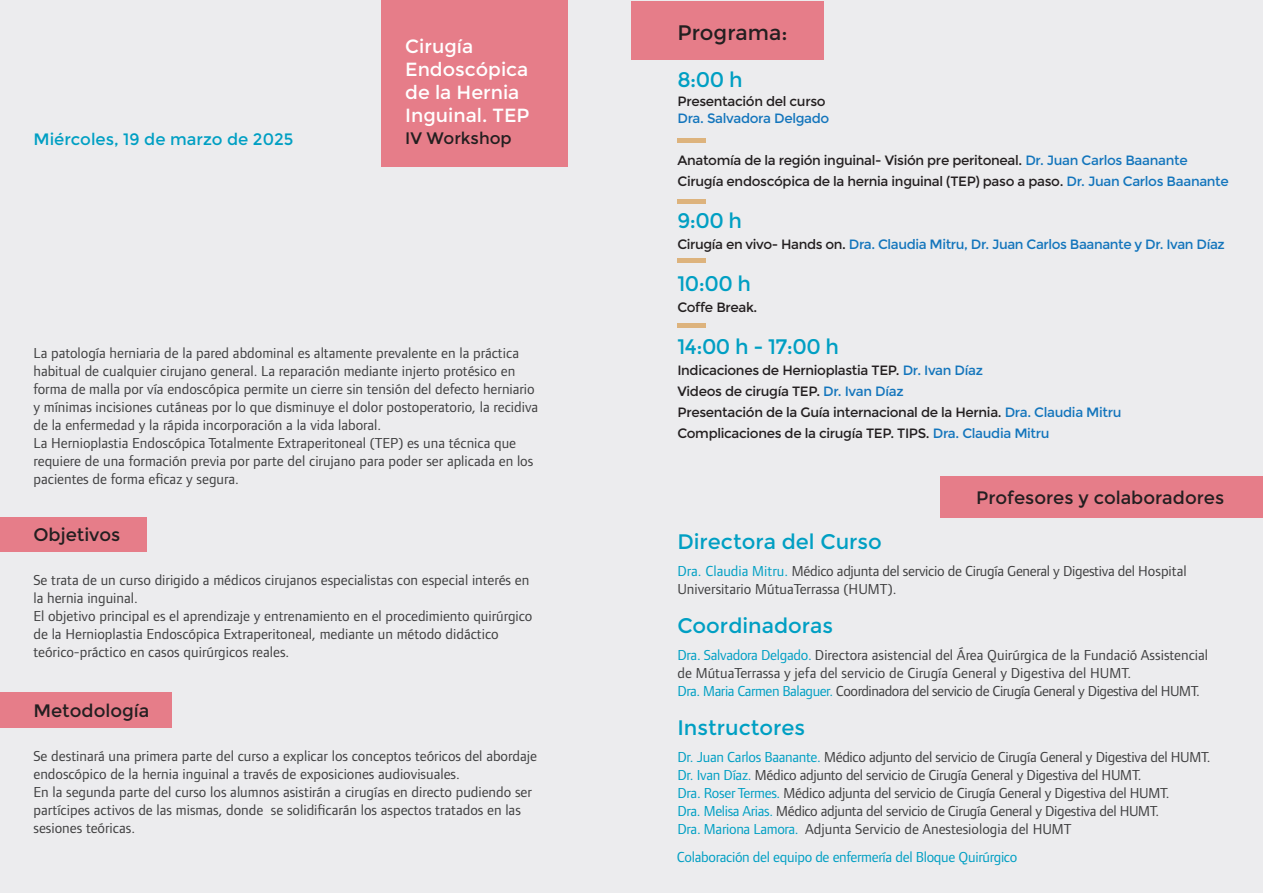
<style>
.page{position:relative;width:1263px;height:893px;background:#ececee}
.page>*{position:absolute;margin:0;border:0;box-sizing:border-box;transform-origin:0 0}
.t1{font:21px "Montserrat";color:#009fc3}
.t2{font:21px "Montserrat";color:#231f20}
.t3{font:19.05px/22.8px "Montserrat";color:#fff}
.t4{font:18px "Montserrat";color:#231f20}
.t5{font:16.65px "Montserrat";color:#231f20}
.t6{font:16.5px "Montserrat";color:#009fc3}
.t7{font:15px/18px "Foundry Form Sans";color:#3f3f40}
.t8{font:15px/18px "Foundry Form Sans";letter-spacing:-.02em;color:#3f3f40}
.t9{font:15px "Foundry Form Sans";letter-spacing:-.02em;color:#009fc3}
.t10{font:13.5px/21px "Montserrat";letter-spacing:-.025em;color:#231f20}
.t11{font:13.5px "Montserrat";letter-spacing:-.03em;color:#1375bc}
.s1{color:#1375bc}
.s2{color:#231f20}
.s3{color:#009fc3}
</style>
<div class="page">
<div style="left:381px;top:0;width:186px;height:166px;background:#e67d89"></div>
<div style="left:631px;top:1px;width:193px;height:59px;background:#e67d89"></div>
<div style="left:677px;top:138px;width:28px;height:5px;background:#ddb37d"></div>
<div style="left:677px;top:199px;width:28px;height:5px;background:#ddb37d"></div>
<div style="left:677px;top:258px;width:28px;height:5px;background:#ddb37d"></div>
<hr style="left:677px;top:323px;width:28px;height:4px;background:#ddb37d">
<div style="left:940px;top:477px;width:323px;height:41px;background:#e67d89"></div>
<div style="left:0;top:517px;width:146px;height:34px;background:#e67d89"></div>
<div style="left:0;top:692px;width:172px;height:35px;background:#e67d89"></div>
<p class="t6" style="left:33px;top:130px;width:261px">Miércoles, 19 de marzo de 2025</p>
<p class="t3" style="left:405px;top:35px;width:126px">Cirugía<br>Endoscópica de la Hernia<br>Inguinal. TEP</p>
<p class="t5" style="left:405px;top:129px;width:108px">IV Workshop</p>
<p class="t7" style="left:33px;top:343px;width:506px">La patología herniaria de la pared abdominal es altamente prevalente en la práctica habitual de cualquier cirujano general. La reparación mediante injerto protésico en forma de malla por vía endoscópica permite un cierre sin tensión del defecto herniario y mínimas incisiones cutáneas por lo que disminuye el dolor postoperatorio, la recidiva de la enfermedad y la rápida incorporación a la vida laboral.<br>La Hernioplastia Endoscópica Totalmente Extraperitoneal (TEP) es una técnica que requiere de una formación previa por parte del cirujano para poder ser aplicada en los pacientes de forma eficaz y segura.</p>
<p class="t4" style="left:33px;top:524px;width:88px">Objetivos</p>
<p class="t7" style="left:33px;top:570px;width:500px">Se trata de un curso dirigido a médicos cirujanos especialistas con especial interés en la hernia inguinal.<br>El objetivo principal es el aprendizaje y entrenamiento en el procedimiento quirúrgico de la Hernioplastia Endoscópica Extraperitoneal, mediante un método didáctico teórico-práctico en casos quirúrgicos reales.</p>
<p class="t4" style="left:33px;top:700px;width:118px">Metodología</p>
<p class="t7" style="left:33px;top:746px;width:505px">Se destinará una primera parte del curso a explicar los conceptos teóricos del abordaje endoscópico de la hernia inguinal a través de exposiciones audiovisuales.<br>En la segunda parte del curso los alumnos asistirán a cirugías en directo pudiendo ser partícipes activos de las mismas, donde se solidificarán los aspectos tratados en las sesiones teóricas.</p>
<h1 class="t2" style="left:677px;top:20px;width:112px">Programa:</h1>
<h1 class="t1" style="left:677px;top:67px;width:67px">8:00 h</h1>
<p class="t10" style="left:677px;top:91px;width:150px">Presentación del curso</p>
<p class="t11" style="left:677px;top:110px;width:153px">Dra. Salvadora Delgado</p>
<p class="t10" style="left:677px;top:150px;width:553px">Anatomía de la región inguinal- Visión pre peritoneal. <span class="s1">Dr. Juan Carlos Baanante<br></span>Cirugía endoscópica de la hernia inguinal (TEP) paso a paso. <span class="s1">Dr. Juan Carlos Baanante</span></p>
<h1 class="t1" style="left:677px;top:208px;width:66px">9:00 h</h1>
<p class="t11" style="left:677px;top:236px;width:549px"><span class="s2">Cirugía en vivo- Hands on.</span> Dra. Claudia Mitru, Dr. Juan Carlos Baanante y Dr. Ivan Díaz</p>
<h1 class="t1" style="left:677px;top:271px;width:75px">10:00 h</h1>
<p class="t10" style="left:677px;top:297px;width:81px">Coffe Break.</p>
<h1 class="t1" style="left:677px;top:334px;width:163px">14:00 h - 17:00 h</h1>
<p class="t10" style="left:677px;top:360px;width:446px">Indicaciones de Hernioplastia TEP. <span class="s1">Dr. Ivan Díaz<br></span>Videos de cirugía TEP. <span class="s1">Dr. Ivan Díaz<br></span>Presentación de la Guía internacional de la Hernia. <span class="s1">Dra. Claudia Mitru </span>Complicaciones de la cirugía TEP. TIPS. <span class="s1">Dra. Claudia Mitru</span></p>
<p class="t4" style="left:976px;top:487px;width:250px">Profesores y colaboradores</p>
<h1 class="t1" style="left:677px;top:529px;width:206px">Directora del Curso</h1>
<p class="t7" style="left:677px;top:561px;width:511px"><span class="s3">Dra. Claudia Mitru.</span> Médico adjunta del servicio de Cirugía General y Digestiva del Hospital<br>Universitario MútuaTerrassa (HUMT).</p>
<h1 class="t1" style="left:677px;top:613px;width:157px">Coordinadoras</h1>
<p class="t7" style="left:677px;top:645px;width:532px"><span class="s3">Dra. Salvadora Delgado.</span> Directora asistencial del Área Quirúrgica de la Fundació Assistencial de MútuaTerrassa y jefa del servicio de Cirugía General y Digestiva del HUMT.<br><span class="s3">Dra. Maria Carmen Balaguer.</span> Coordinadora del servicio de Cirugía General y Digestiva del HUMT.</p>
<h1 class="t1" style="left:677px;top:715px;width:129px">Instructores</h1>
<p class="t8" style="left:677px;top:747px;width:535px"><span class="s3">Dr. Juan Carlos Baanante.</span> Médico adjunto del servicio de Cirugía General y Digestiva del HUMT.<br><span class="s3">Dr. Ivan Díaz.</span> Médico adjunto del servicio de Cirugía General y Digestiva del HUMT.<br><span class="s3">Dra. Roser Termes.</span> Médico adjunta del servicio de Cirugía General y Digestiva del HUMT.<br><span class="s3">Dra. Melisa Arias.</span> Médico adjunta del servicio de Cirugía General y Digestiva del HUMT.<br><span class="s3">Dra. Mariona Lamora.</span> Adjunta Servicio de Anestesiologia del HUMT</p>
<p class="t9" style="left:677px;top:848px;width:342px">Colaboración del equipo de enfermería del Bloque Quirúrgico</p>
</div>
